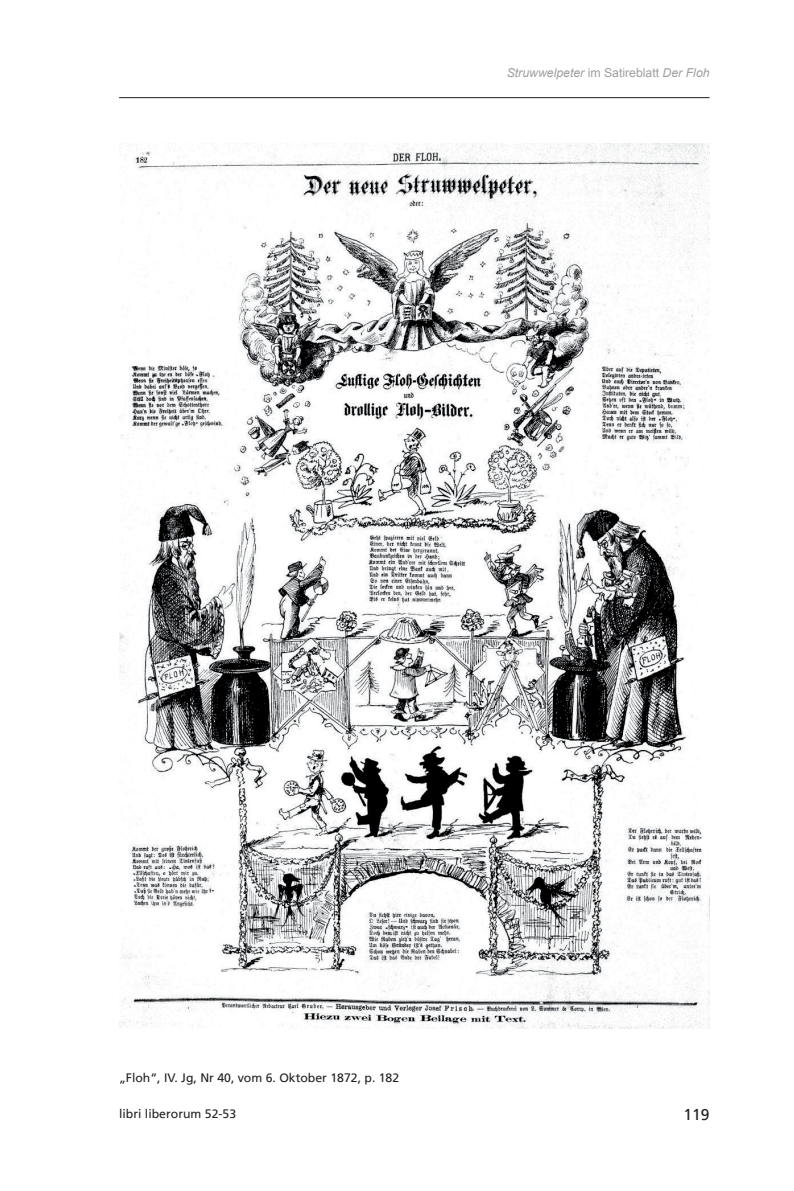
<style>
.page{position:relative;width:794px;height:1191px;background:#fff}
.page>*{position:absolute;margin:0;border:0;box-sizing:border-box;transform-origin:0 0}
.t1{font:15.75px "Frutiger";color:#231f20}
.t2{font:12.25px "Frutiger";color:#231f20}
.t3{font:italic 12.25px "Arial";color:#9d9fa2}
.s1{font-style:normal}
</style>
<div class="page">
<hr style="left:119px;top:97px;width:590px;height:1px;background:#231f20">
<img style="left:119px;top:144px;width:590px;height:884px">
<p class="t3" style="left:506px;top:65px;width:204px">Struwwelpeter <span class="s1">im Satireblatt</span> Der Floh</p>
<p class="t2" style="left:119px;top:1070px;width:282px">„Floh“, IV. Jg, Nr 40, vom 6. Oktober 1872, p. 182</p>
<p class="t2" style="left:119px;top:1106px;width:119px">libri liberorum 52-53</p>
<p class="t1" style="left:683px;top:1105px;width:28px">119</p>
</div>
